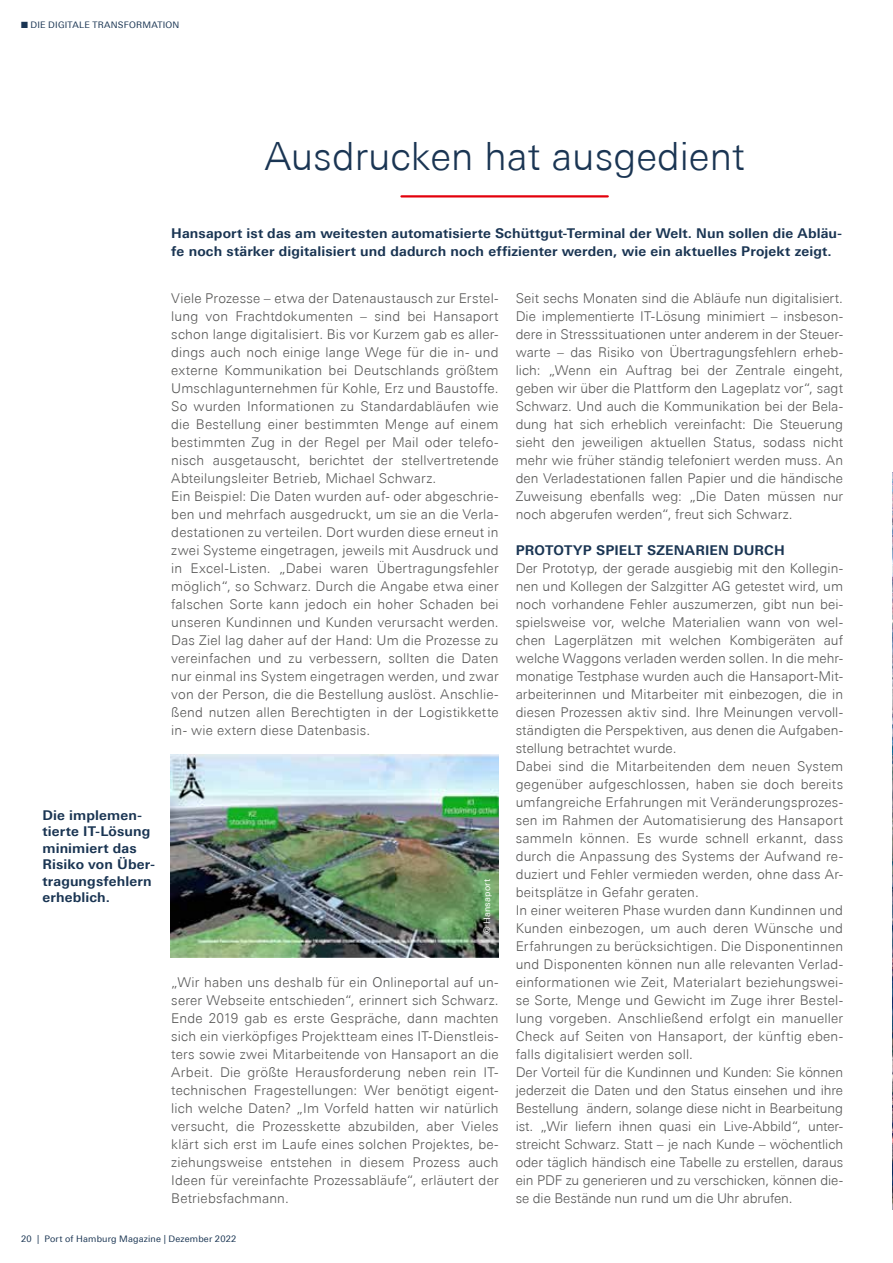
<style>
.page{position:relative;width:893px;height:1263px;background:#fff}
.page>*{position:absolute;margin:0;border:0;box-sizing:border-box;transform-origin:0 0}
.t1{font:300 39px "Univers Next Pro";color:#1a3553}
.t2{font:300 13.5px/18px "Univers Next Pro";letter-spacing:.01em;color:#565655}
.t3{font:700 13.5px/16.5px "Univers Next Pro";letter-spacing:.01em;color:#1a3553}
.t4{font:9px "Univers Next Pro";letter-spacing:.02em;color:#1a3553}
.t5{font:9px "Univers Next Pro";letter-spacing:.02em;color:#fff}
</style>
<div class="page">
<img style="left:892px;top:472px;width:1px;height:737px">
<hr style="left:401px;top:195px;width:207px;height:2px;background:#e3000b">
<img style="left:170px;top:755px;width:329px;height:202px">
<p class="t4" style="left:21px;top:20px;width:160px">■ DIE DIGITALE TRANSFORMATION</p>
<h1 class="t1" style="left:264px;top:133px;width:482px">Ausdrucken hat ausgedient</h1>
<p class="t3" style="left:43px;top:806px;width:114px">Die implemen&shy;tierte IT-Lösung minimiert das<br>Risiko von Über&shy;tragungsfehlern erheblich.</p>
<p class="t3" style="left:171px;top:224px;width:672px;line-height:18px">Hansaport ist das am weitesten automatisierte Schüttgut-Terminal der Welt. Nun sollen die Abläu&shy;fe noch stärker digitalisiert und dadurch noch effizienter werden, wie ein aktuelles Projekt zeigt.</p>
<p class="t2" style="left:171px;top:289px;width:329px">Viele Prozesse – etwa der Datenaustausch zur Erstel&shy;lung von Frachtdokumenten – sind bei Hansaport schon lange digitalisiert. Bis vor Kurzem gab es aller&shy;dings auch noch einige lange Wege für die in- und externe Kommunikation bei Deutschlands größtem Umschlagunternehmen für Kohle, Erz und Baustoffe.<br>So wurden Informationen zu Standardabläufen wie die Bestellung einer bestimmten Menge auf einem bestimmten Zug in der Regel per Mail oder telefo&shy;nisch ausgetauscht, berichtet der stellvertretende Abteilungsleiter Betrieb, Michael Schwarz.<br>Ein Beispiel: Die Daten wurden auf- oder abgeschrie&shy;ben und mehrfach ausgedruckt, um sie an die Verla&shy;destationen zu verteilen. Dort wurden diese erneut in zwei Systeme eingetragen, jeweils mit Ausdruck und in Excel-Listen. „Dabei waren Übertragungsfehler möglich“, so Schwarz. Durch die Angabe etwa einer falschen Sorte kann jedoch ein hoher Schaden bei unseren Kundinnen und Kunden verursacht werden.<br>Das Ziel lag daher auf der Hand: Um die Prozesse zu vereinfachen und zu verbessern, sollten die Daten nur einmal ins System eingetragen werden, und zwar von der Person, die die Bestellung auslöst. Anschlie&shy;ßend nutzen allen Berechtigten in der Logistikkette in- wie extern diese Datenbasis.</p>
<p class="t5" style="left:482px;top:934px;width:57px;rotate:-90deg">© Hansaport</p>
<p class="t2" style="left:171px;top:973px;width:329px;text-align:justify">„Wir haben uns deshalb für ein Onlineportal auf un&shy;serer Webseite entschieden“, erinnert sich Schwarz.<br>Ende 2019 gab es erste Gespräche, dann machten sich ein vierköpfiges Projektteam eines IT-Dienstleis&shy;ters sowie zwei Mitarbeitende von Hansaport an die Arbeit. Die größte Herausforderung neben rein IT&shy;technischen Fragestellungen: Wer benötigt eigent&shy;lich welche Daten? „Im Vorfeld hatten wir natürlich versucht, die Prozesskette abzubilden, aber Vieles klärt sich erst im Laufe eines solchen Projektes, be&shy;ziehungsweise entstehen in diesem Prozess auch Ideen für vereinfachte Prozessabläufe“, erläutert der Betriebsfachmann.</p>
<p class="t2" style="left:516px;top:289px;width:329px;text-align:justify">Seit sechs Monaten sind die Abläufe nun digitalisiert.<br>Die implementierte IT-Lösung minimiert – insbeson&shy;dere in Stresssituationen unter anderem in der Steuer&shy;warte – das Risiko von Übertragungsfehlern erheb&shy;lich: „Wenn ein Auftrag bei der Zentrale eingeht, geben wir über die Plattform den Lageplatz vor“, sagt Schwarz. Und auch die Kommunikation bei der Bela&shy;dung hat sich erheblich vereinfacht: Die Steuerung sieht den jeweiligen aktuellen Status, sodass nicht mehr wie früher ständig telefoniert werden muss. An den Verladestationen fallen Papier und die händische Zuweisung ebenfalls weg: „Die Daten müssen nur noch abgerufen werden“, freut sich Schwarz.</p>
<p class="t3" style="left:516px;top:542px;width:271px">PROTOTYP SPIELT SZENARIEN DURCH</p>
<p class="t2" style="left:516px;top:559px;width:329px">Der Prototyp, der gerade ausgiebig mit den Kollegin&shy;nen und Kollegen der Salzgitter AG getestet wird, um noch vorhandene Fehler auszumerzen, gibt nun bei&shy;spielsweise vor, welche Materialien wann von wel&shy;chen Lagerplätzen mit welchen Kombigeräten auf welche Waggons verladen werden sollen. In die mehr&shy;monatige Testphase wurden auch die Hansaport-Mit&shy;arbeiterinnen und Mitarbeiter mit einbezogen, die in diesen Prozessen aktiv sind. Ihre Meinungen vervoll&shy;ständigten die Perspektiven, aus denen die Aufgaben&shy;stellung betrachtet wurde.<br>Dabei sind die Mitarbeitenden dem neuen System gegenüber aufgeschlossen, haben sie doch bereits umfangreiche Erfahrungen mit Veränderungsprozes&shy;sen im Rahmen der Automatisierung des Hansaport sammeln können. Es wurde schnell erkannt, dass durch die Anpassung des Systems der Aufwand re&shy;duziert und Fehler vermieden werden, ohne dass Ar&shy;beitsplätze in Gefahr geraten.<br>In einer weiteren Phase wurden dann Kundinnen und Kunden einbezogen, um auch deren Wünsche und Erfahrungen zu berücksichtigen. Die Disponentinnen und Disponenten können nun alle relevanten Verlad&shy;einformationen wie Zeit, Materialart beziehungswei&shy;se Sorte, Menge und Gewicht im Zuge ihrer Bestel&shy;lung vorgeben. Anschließend erfolgt ein manueller Check auf Seiten von Hansaport, der künftig eben&shy;falls digitalisiert werden soll.<br>Der Vorteil für die Kundinnen und Kunden: Sie können jederzeit die Daten und den Status einsehen und ihre Bestellung ändern, solange diese nicht in Bearbeitung ist. „Wir liefern ihnen quasi ein Live-Abbild“, unter&shy;streicht Schwarz. Statt – je nach Kunde – wöchentlich oder täglich händisch eine Tabelle zu erstellen, daraus ein PDF zu generieren und zu verschicken, können die&shy;se die Bestände nun rund um die Uhr abrufen.</p>
<p class="t4" style="left:21px;top:1233px;width:217px">20 | Port of Hamburg Magazine | Dezember 2022</p>
</div>
